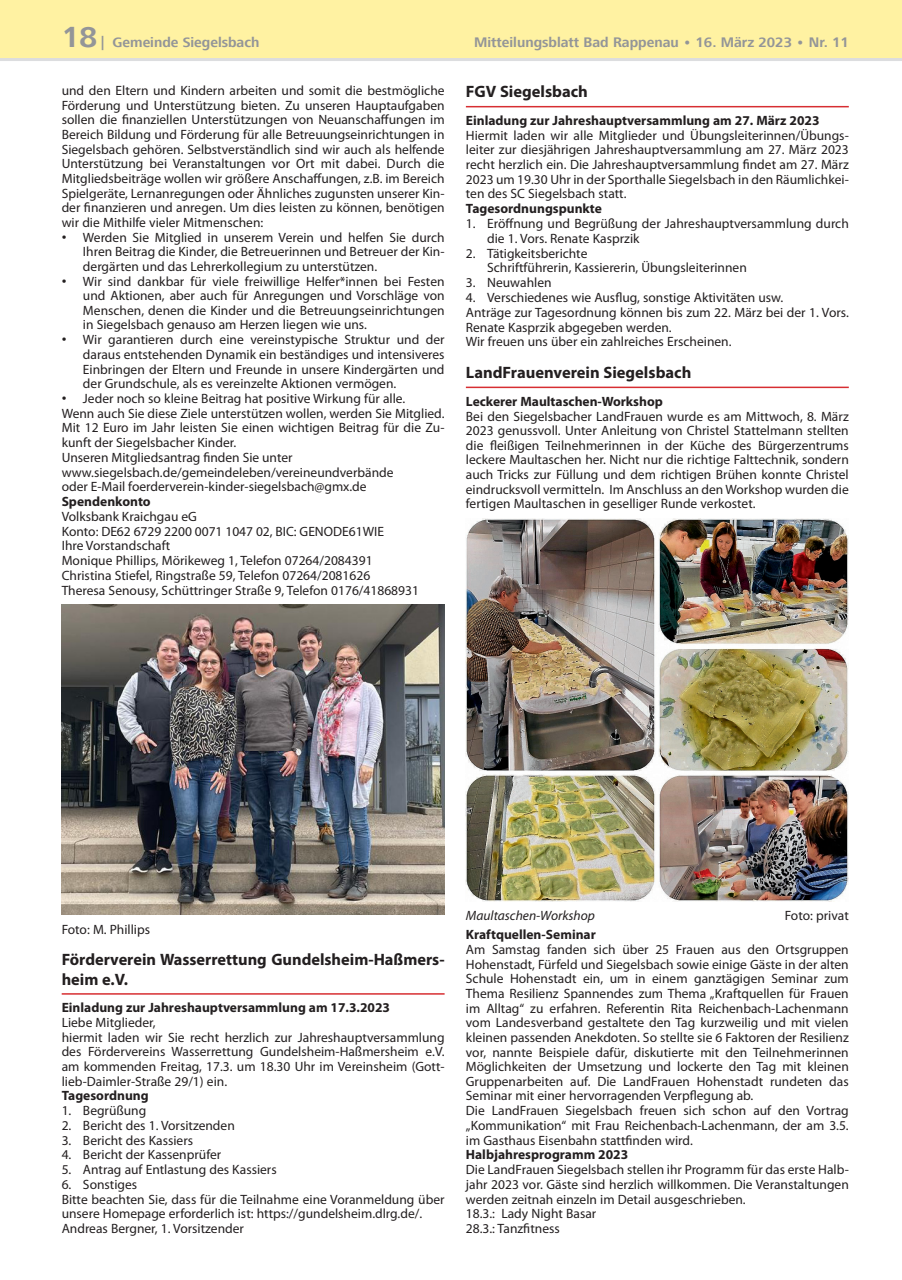
<style>
.page{position:relative;width:902px;height:1280px;background:#fff}
.page>*{position:absolute;margin:0;border:0;box-sizing:border-box;transform-origin:0 0}
.bfh_ueberschrift1Sie{font:700 16.5px/19.5px "Myriad Pro";color:#231f20}
.NM_Rubrik_Siegelsbac{font:700 16.5px "Myriad Pro";color:#231f20}
.t1{font:700 14.25px "Frutiger Next LT";color:#939598}
.Grundtext{font:13.5px/14.7px "Myriad Pro";color:#231f20;text-align:justify}
.NM_Textblock{font:13.5px/14.7px "Myriad Pro";color:#231f20;text-align:justify}
.bfh_aufzaehlung_zahl{font:13.5px/14.7px "Myriad Pro";color:#231f20}
.bfh_halbfett{font:700 13.5px "Myriad Pro";color:#231f20}
.NM_Überschrift{font:700 13.5px "Myriad Pro";color:#231f20}
.Grundtext-2{font:italic 13.5px "Myriad Pro";color:#231f20}
.s1{font-size:30px}
.s2{font-family:"Arial"}
</style>
<div class="page">
<div style="left:0;top:0;width:901px;height:60px;background:#fff2a2"></div>
<hr style="left:0;top:58px;width:901px;height:3px;background:#dcdddf">
<hr style="left:901px;top:0;width:1px;height:60px;background:#fff2a2">
<hr style="left:62px;top:993px;width:382px;height:2px;background:#d72e32">
<img style="left:62px;top:605px;width:382px;height:309px">
<hr style="left:466px;top:106px;width:382px;height:1px;background:#d72e32">
<hr style="left:466px;top:387px;width:382px;height:1px;background:#d72e32">
<img style="left:466px;top:518px;width:382px;height:383px">
<p class="t1" style="left:62px;top:34px;width:199px"><span class="s1">18</span> | Gemeinde Siegelsbach</p>
<p class="t1" style="left:474px;top:34px;width:376px">Mitteilungsblatt Bad Rappenau • 16. März 2023 • Nr. 11</p>
<p class="Grundtext" style="left:62px;top:83px;width:384px">und den Eltern und Kindern arbeiten und somit die bestmögliche Förderung und Unterstützung bieten. Zu unseren Hauptaufgaben sollen die finanziellen Unterstützungen von Neuanschaffungen im Bereich Bildung und Förderung für alle Betreuungseinrichtungen in Siegelsbach gehören. Selbstverständlich sind wir auch als helfende Unterstützung bei Veranstaltungen vor Ort mit dabei. Durch die Mitgliedsbeiträge wollen wir größere Anschaffungen, z.B. im Bereich Spielgeräte, Lernanregungen oder Ähnliches zugunsten unserer Kin&shy;der finanzieren und anregen. Um dies leisten zu können, benötigen wir die Mithilfe vieler Mitmenschen:</p>
<p class="Grundtext" style="left:83px;top:229px;width:363px;text-indent:-21px"><span class="s2">•</span> Werden Sie Mitglied in unserem Verein und helfen Sie durch Ihren Beitrag die Kinder, die Betreuerinnen und Betreuer der Kin&shy;dergärten und das Lehrerkollegium zu unterstützen.</p>
<p class="Grundtext" style="left:83px;top:273px;width:363px;text-indent:-21px"><span class="s2">•</span> Wir sind dankbar für viele freiwillige Helfer*innen bei Festen und Aktionen, aber auch für Anregungen und Vorschläge von Menschen, denen die Kinder und die Betreuungseinrichtungen in Siegelsbach genauso am Herzen liegen wie uns.</p>
<p class="Grundtext" style="left:83px;top:332px;width:363px;text-indent:-21px"><span class="s2">•</span> Wir garantieren durch eine vereinstypische Struktur und der daraus entstehenden Dynamik ein beständiges und intensiveres Einbringen der Eltern und Freunde in unsere Kindergärten und der Grundschule, als es vereinzelte Aktionen vermögen.</p>
<p class="Grundtext" style="left:62px;top:391px;width:345px"><span class="s2">•</span> Jeder noch so kleine Beitrag hat positive Wirkung für alle.</p>
<p class="NM_Textblock" style="left:62px;top:406px;width:384px">Wenn auch Sie diese Ziele unterstützen wollen, werden Sie Mitglied.<br>Mit 12 Euro im Jahr leisten Sie einen wichtigen Beitrag für die Zu&shy;kunft der Siegelsbacher Kinder.</p>
<p class="NM_Textblock" style="left:62px;top:450px;width:232px">Unseren Mitgliedsantrag finden Sie unter</p>
<p class="NM_Textblock" style="left:62px;top:464px;width:333px">www.siegelsbach.de/gemeindeleben/vereineundverbände</p>
<p class="NM_Textblock" style="left:62px;top:479px;width:306px">oder E-Mail foerderverein-kinder-siegelsbach@gmx.de</p>
<p class="bfh_halbfett" style="left:62px;top:493px;width:90px">Spendenkonto</p>
<p class="NM_Textblock" style="left:62px;top:509px;width:137px">Volksbank Kraichgau eG</p>
<p class="NM_Textblock" style="left:62px;top:523px;width:324px">Konto: DE62 6729 2200 0071 1047 02, BIC: GENODE61WIE</p>
<p class="NM_Textblock" style="left:62px;top:538px;width:110px">Ihre Vorstandschaft</p>
<p class="Grundtext" style="left:62px;top:553px;width:312px">Monique Phillips, Mörikeweg 1, Telefon 07264/2084391</p>
<p class="Grundtext" style="left:62px;top:568px;width:310px">Christina Stiefel, Ringstraße 59, Telefon 07264/2081626</p>
<p class="Grundtext" style="left:62px;top:583px;width:359px">Theresa Senousy, Schüttringer Straße 9, Telefon 0176/41868931</p>
<p class="NM_Rubrik_Siegelsbac" style="left:466px;top:81px;width:124px">FGV Siegelsbach</p>
<p class="bfh_halbfett" style="left:466px;top:112px;width:355px">Einladung zur Jahreshauptversammlung am 27. März 2023</p>
<p class="Grundtext" style="left:466px;top:128px;width:384px">Hiermit laden wir alle Mitglieder und Übungsleiterinnen/Übungs&shy;leiter zur diesjährigen Jahreshauptversammlung am 27. März 2023 recht herzlich ein. Die Jahreshauptversammlung findet am 27. März 2023 um 19.30 Uhr in der Sporthalle Siegelsbach in den Räumlichkei&shy;ten des SC Siegelsbach statt.</p>
<p class="bfh_halbfett" style="left:466px;top:200px;width:138px">Tagesordnungspunkte</p>
<p class="bfh_aufzaehlung_zahl" style="left:487px;top:216px;width:363px;text-indent:-21px">1. Eröffnung und Begrüßung der Jahreshauptversammlung durch die 1. Vors. Renate Kasprzik</p>
<p class="bfh_aufzaehlung_zahl" style="left:466px;top:245px;width:123px">2. Tätigkeitsberichte</p>
<p class="bfh_aufzaehlung_zahl" style="left:487px;top:260px;width:261px">Schriftführerin, Kassiererin, Übungsleiterinnen</p>
<p class="bfh_aufzaehlung_zahl" style="left:466px;top:275px;width:87px">3. Neuwahlen</p>
<p class="bfh_aufzaehlung_zahl" style="left:466px;top:290px;width:319px">4. Verschiedenes wie Ausflug, sonstige Aktivitäten usw.</p>
<p class="Grundtext" style="left:466px;top:305px;width:384px">Anträge zur Tagesordnung können bis zum 22. März bei der 1. Vors.<br>Renate Kasprzik abgegeben werden.</p>
<p class="Grundtext" style="left:466px;top:334px;width:267px">Wir freuen uns über ein zahlreiches Erscheinen.</p>
<p class="NM_Rubrik_Siegelsbac" style="left:466px;top:362px;width:227px">LandFrauenverein Siegelsbach</p>
<p class="NM_Überschrift" style="left:466px;top:392px;width:198px">Leckerer Maultaschen-Workshop</p>
<p class="Grundtext" style="left:466px;top:408px;width:384px">Bei den Siegelsbacher LandFrauen wurde es am Mittwoch, 8. März 2023 genussvoll. Unter Anleitung von Christel Stattelmann stellten die fleißigen Teilnehmerinnen in der Küche des Bürgerzentrums leckere Maultaschen her. Nicht nur die richtige Falttechnik, sondern auch Tricks zur Füllung und dem richtigen Brühen konnte Christel eindrucksvoll vermitteln. Im Anschluss an den Workshop wurden die fertigen Maultaschen in geselliger Runde verkostet.</p>
<p class="Grundtext" style="left:62px;top:921px;width:90px">Foto: M. Phillips</p>
<p class="bfh_ueberschrift1Sie" style="left:62px;top:949px;width:384px">Förderverein Wasserrettung Gundelsheim-Haßmers&shy;heim e.V.</p>
<p class="bfh_halbfett" style="left:62px;top:999px;width:330px">Einladung zur Jahreshauptversammlung am 17.3.2023</p>
<p class="Grundtext" style="left:62px;top:1015px;width:95px">Liebe Mitglieder,</p>
<p class="Grundtext" style="left:62px;top:1030px;width:384px">hiermit laden wir Sie recht herzlich zur Jahreshauptversammlung des Fördervereins Wasserrettung Gundelsheim-Haßmersheim e.V. am kommenden Freitag, 17.3. um 18.30 Uhr im Vereinsheim (Gott&shy;lieb-Daimler-Straße 29/1) ein.</p>
<p class="bfh_halbfett" style="left:62px;top:1087px;width:88px">Tagesordnung</p>
<p class="bfh_aufzaehlung_zahl" style="left:62px;top:1103px;width:86px">1. Begrüßung</p>
<p class="bfh_aufzaehlung_zahl" style="left:62px;top:1118px;width:175px">2. Bericht des 1. Vorsitzenden</p>
<p class="bfh_aufzaehlung_zahl" style="left:62px;top:1132px;width:133px">3. Bericht des Kassiers</p>
<p class="bfh_aufzaehlung_zahl" style="left:62px;top:1147px;width:161px">4. Bericht der Kassenprüfer</p>
<p class="bfh_aufzaehlung_zahl" style="left:62px;top:1162px;width:216px">5. Antrag auf Entlastung des Kassiers</p>
<p class="bfh_aufzaehlung_zahl" style="left:62px;top:1177px;width:77px">6. Sonstiges</p>
<p class="Grundtext" style="left:62px;top:1192px;width:384px">Bitte beachten Sie, dass für die Teilnahme eine Voranmeldung über unsere Homepage erforderlich ist: https://gundelsheim.dlrg.de/.</p>
<p class="Grundtext" style="left:62px;top:1221px;width:184px">Andreas Bergner, 1. Vorsitzender</p>
<p class="Grundtext-2" style="left:466px;top:907px;width:130px">Maultaschen-Workshop</p>
<p class="Grundtext" style="left:784px;top:908px;width:65px">Foto: privat</p>
<p class="bfh_halbfett" style="left:466px;top:926px;width:131px">Kraftquellen-Seminar</p>
<p class="Grundtext" style="left:466px;top:942px;width:384px">Am Samstag fanden sich über 25 Frauen aus den Ortsgruppen Hohenstadt, Fürfeld und Siegelsbach sowie einige Gäste in der alten Schule Hohenstadt ein, um in einem ganztägigen Seminar zum Thema Resilienz Spannendes zum Thema „Kraftquellen für Frauen im Alltag“ zu erfahren. Referentin Rita Reichenbach-Lachenmann vom Landesverband gestaltete den Tag kurzweilig und mit vielen kleinen passenden Anekdoten. So stellte sie 6 Faktoren der Resilienz vor, nannte Beispiele dafür, diskutierte mit den Teilnehmerinnen Möglichkeiten der Umsetzung und lockerte den Tag mit kleinen Gruppenarbeiten auf. Die LandFrauen Hohenstadt rundeten das Seminar mit einer hervorragenden Verpflegung ab.</p>
<p class="Grundtext" style="left:466px;top:1103px;width:384px">Die LandFrauen Siegelsbach freuen sich schon auf den Vortrag „Kommunikation“ mit Frau Reichenbach-Lachenmann, der am 3.5. im Gasthaus Eisenbahn stattfinden wird.</p>
<p class="bfh_halbfett" style="left:466px;top:1146px;width:164px">Halbjahresprogramm 2023</p>
<p class="Grundtext" style="left:466px;top:1162px;width:384px">Die LandFrauen Siegelsbach stellen ihr Programm für das erste Halb&shy;jahr 2023 vor. Gäste sind herzlich willkommen. Die Veranstaltungen werden zeitnah einzeln im Detail ausgeschrieben.</p>
<p class="Grundtext" style="left:466px;top:1206px;width:132px">18.3.: Lady Night Basar</p>
<p class="Grundtext" style="left:466px;top:1221px;width:95px">28.3.: Tanzfitness</p>
</div>
